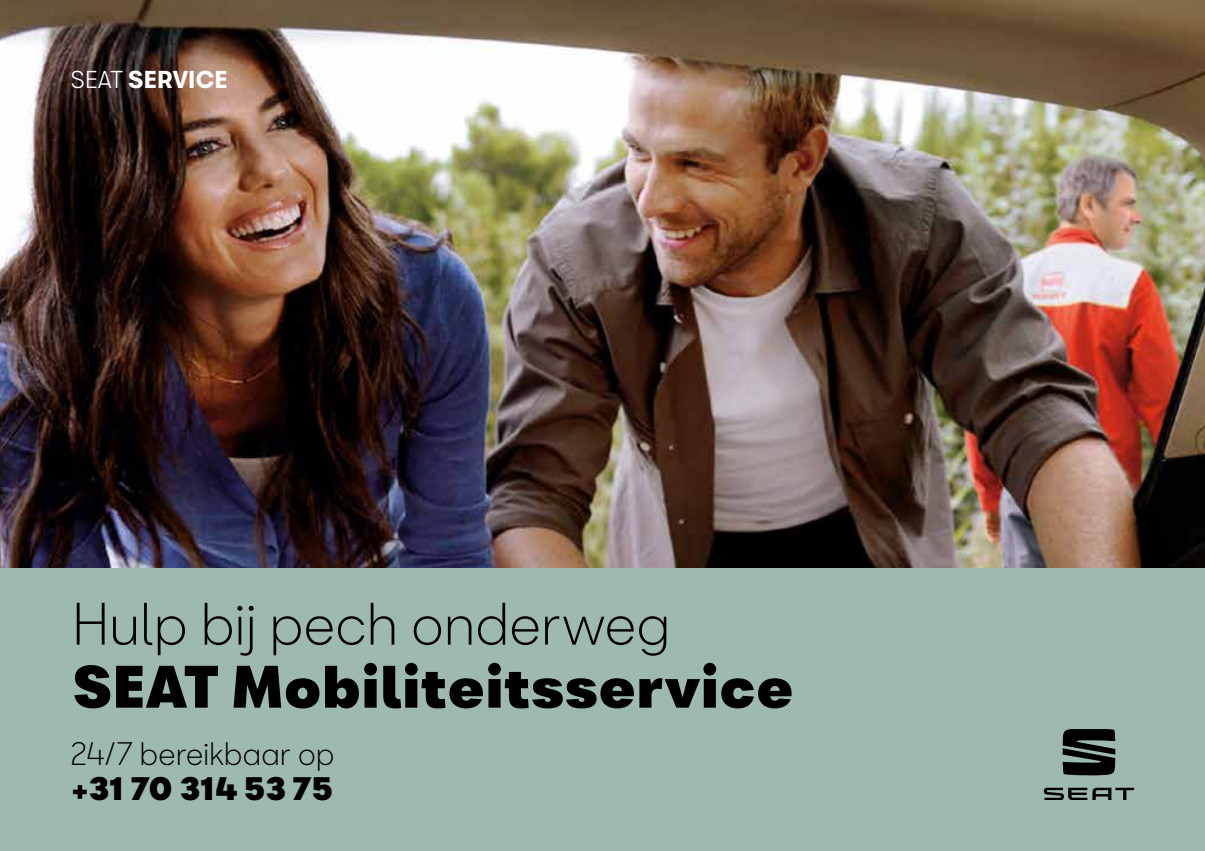
<style>
.page{position:relative;width:1205px;height:851px;background:#fff}
.page>*{position:absolute;margin:0;border:0;box-sizing:border-box;transform-origin:0 0}
.t1{font:900 55px "Seat Bcn";letter-spacing:.015em;color:#000}
.t2{font:300 55px "Seat Bcn";letter-spacing:.005em;color:#000}
.t3{font:300 30px "Seat Bcn";letter-spacing:.015em;color:#000}
.t4{font:900 30px "Seat Bcn";letter-spacing:-.015em;color:#000}
.t5{font:700 22.5px "Seat Bcn";letter-spacing:.02em;color:#fff}
.s1{font-weight:400}
</style>
<div class="page">
<div style="left:0;top:567px;width:1205px;height:283px;background:#9eb9af"></div>
<svg style="left:1044px;top:729px;width:90px;height:70px"></svg>
<img style="left:0;top:0;width:1205px;height:567px">
<p class="t5" style="left:71px;top:59px;width:158px"><span class="s1">SEAT</span> SERVICE</p>
<p class="t2" style="left:73px;top:576px;width:599px">Hulp bij pech onderweg</p>
<p class="t1" style="left:73px;top:637px;width:722px">SEAT Mobiliteitsservice</p>
<p class="t3" style="left:71px;top:727px;width:265px">24/7 bereikbaar op</p>
<p class="t4" style="left:71px;top:761px;width:263px">+31 70 314 53 75</p>
</div>
